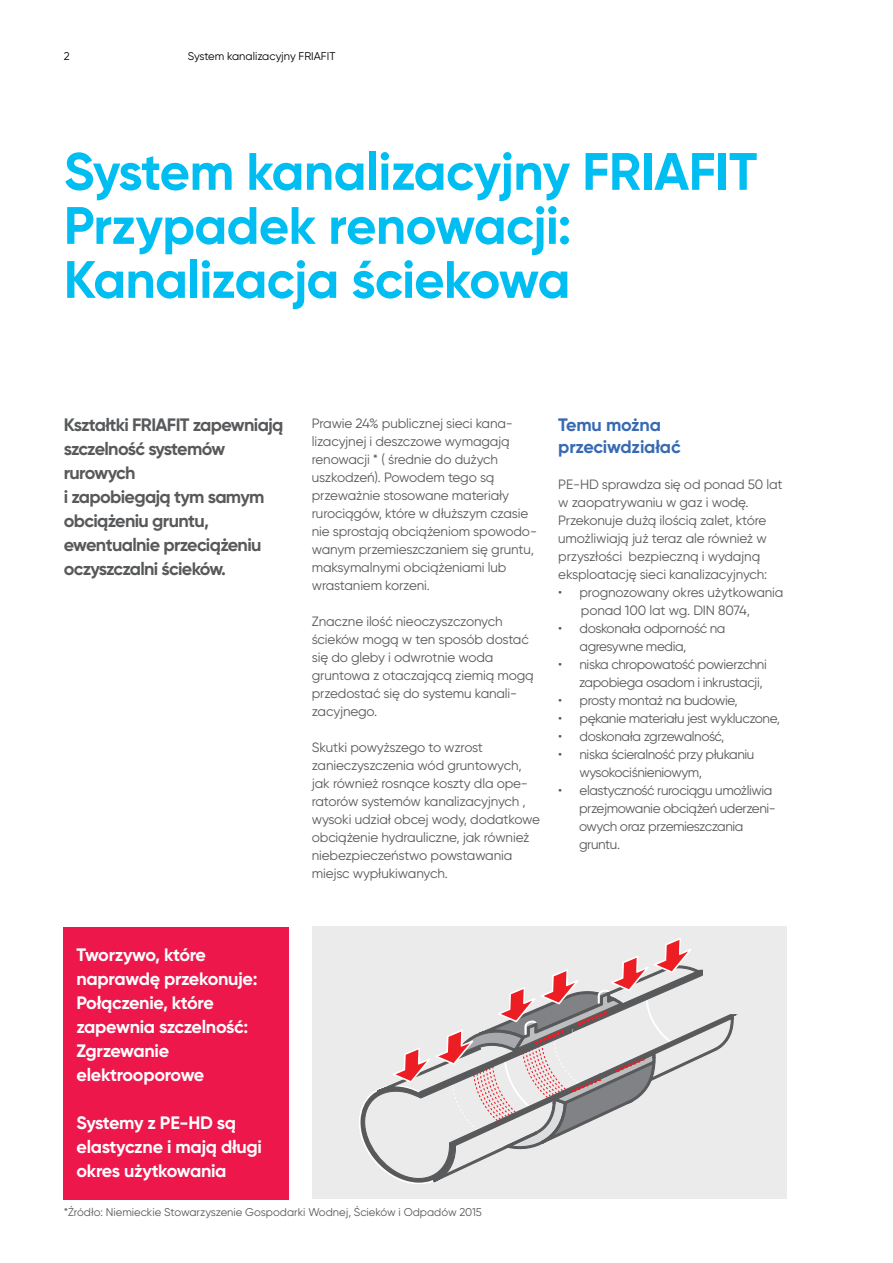
<style>
.page{position:relative;width:893px;height:1263px;background:#fff}
.page>*{position:absolute;margin:0;border:0;box-sizing:border-box;transform-origin:0 0}
.t1{font:700 52.5px/54px "Gilroy";letter-spacing:-.015em;color:#00bdf2}
.t2{font:700 18px/24px "Gilroy";letter-spacing:-.015em;color:#fff}
.t3{font:700 18px/24px "Gilroy";letter-spacing:-.035em;color:#58595b}
.t4{font:700 18px/21.6px "Gilroy";letter-spacing:-.01em;color:#386ab3}
.t5{font:13.5px/18px "Gilroy";letter-spacing:-.02em;color:#58595b}
.t6{font:11.25px "Gilroy";color:#58595b}
.t7{font:11.25px "Gilroy";color:#000}
</style>
<div class="page">
<div style="left:312px;top:927px;width:475px;height:272px;background:#ebebec"></div>
<div style="left:64px;top:928px;width:225px;height:272px;background:#ed174c"></div>
<svg style="left:359px;top:938px;width:379px;height:246px"></svg>
<p class="t7" style="left:64px;top:49px;width:7px">2</p>
<p class="t7" style="left:188px;top:49px;width:149px">System kanalizacyjny FRIAFIT</p>
<h1 class="t1" style="left:64px;top:144px;width:695px">System kanalizacyjny FRIAFIT<br>Przypadek renowacji:<br>Kanalizacja ściekowa</h1>
<h2 class="t3" style="left:64px;top:413px;width:221px">Kształtki FRIAFIT zapewniają szczelność systemów rurowych<br>i zapobiegają tym samym obciążeniu gruntu, ewentualnie przeciążeniu oczyszczalni ścieków.</h2>
<p class="t5" style="left:312px;top:414px;width:227px">Prawie 24% publicznej sieci kana&shy;lizacyjnej i deszczowe wymagają renowacji * ( średnie do dużych uszkodzeń). Powodem tego są przeważnie stosowane materiały rurociągów, które w dłuższym czasie nie sprostają obciążeniom spowodo&shy;wanym przemieszczaniem się gruntu, maksymalnymi obciążeniami lub wrastaniem korzeni.</p>
<p class="t5" style="left:312px;top:612px;width:223px">Znaczne ilość nieoczyszczonych ścieków mogą w ten sposób dostać się do gleby i odwrotnie woda gruntowa z otaczającą ziemią mogą przedostać się do systemu kanali&shy;zacyjnego.</p>
<p class="t5" style="left:312px;top:738px;width:230px">Skutki powyższego to wzrost zanieczyszczenia wód gruntowych, jak również rosnące koszty dla ope&shy;ratorów systemów kanalizacyjnych , wysoki udział obcej wody, dodatkowe obciążenie hydrauliczne, jak również niebezpieczeństwo powstawania miejsc wypłukiwanych.</p>
<h2 class="t4" style="left:558px;top:414px;width:124px">Temu można przeciwdziałać</h2>
<p class="t5" style="left:558px;top:475px;width:226px">PE-HD sprawdza się od ponad 50 lat w zaopatrywaniu w gaz i wodę.<br>Przekonuje dużą ilością zalet, które umożliwiają już teraz ale również w przyszłości bezpieczną i wydajną eksploatację sieci kanalizacyjnych:</p>
<p class="t5" style="left:581px;top:583px;width:204px;text-indent:-23px">• prognozowany okres użytkowania ponad 100 lat wg. DIN 8074,</p>
<p class="t5" style="left:579px;top:619px;width:147px;text-indent:-21px">• doskonała odporność na agresywne media,</p>
<p class="t5" style="left:579px;top:655px;width:189px;text-indent:-21px">• niska chropowatość powierzchni zapobiega osadom i inkrustacji,</p>
<p class="t5" style="left:558px;top:691px;width:181px">• prosty montaż na budowie,</p>
<p class="t5" style="left:558px;top:709px;width:223px">• pękanie materiału jest wykluczone,</p>
<p class="t5" style="left:558px;top:727px;width:168px">• doskonała zgrzewalność,</p>
<p class="t5" style="left:579px;top:745px;width:176px;text-indent:-21px">• niska ścieralność przy płukaniu wysokociśnieniowym,</p>
<p class="t5" style="left:579px;top:781px;width:198px;text-indent:-21px">• elastyczność rurociągu umożliwia przejmowanie obciążeń uderzeni&shy;owych oraz przemieszczania gruntu.</p>
<h2 class="t2" style="left:77px;top:943px;width:183px">Tworzywo, które naprawdę przekonuje:<br>Połączenie, które zapewnia szczelność:<br>Zgrzewanie elektrooporowe</h2>
<h2 class="t2" style="left:77px;top:1111px;width:187px">Systemy z PE-HD są elastyczne i mają długi okres użytkowania</h2>
<p class="t6" style="left:64px;top:1205px;width:420px">*Źródło: Niemieckie Stowarzyszenie Gospodarki Wodnej, Ścieków i Odpadów 2015</p>
</div>
